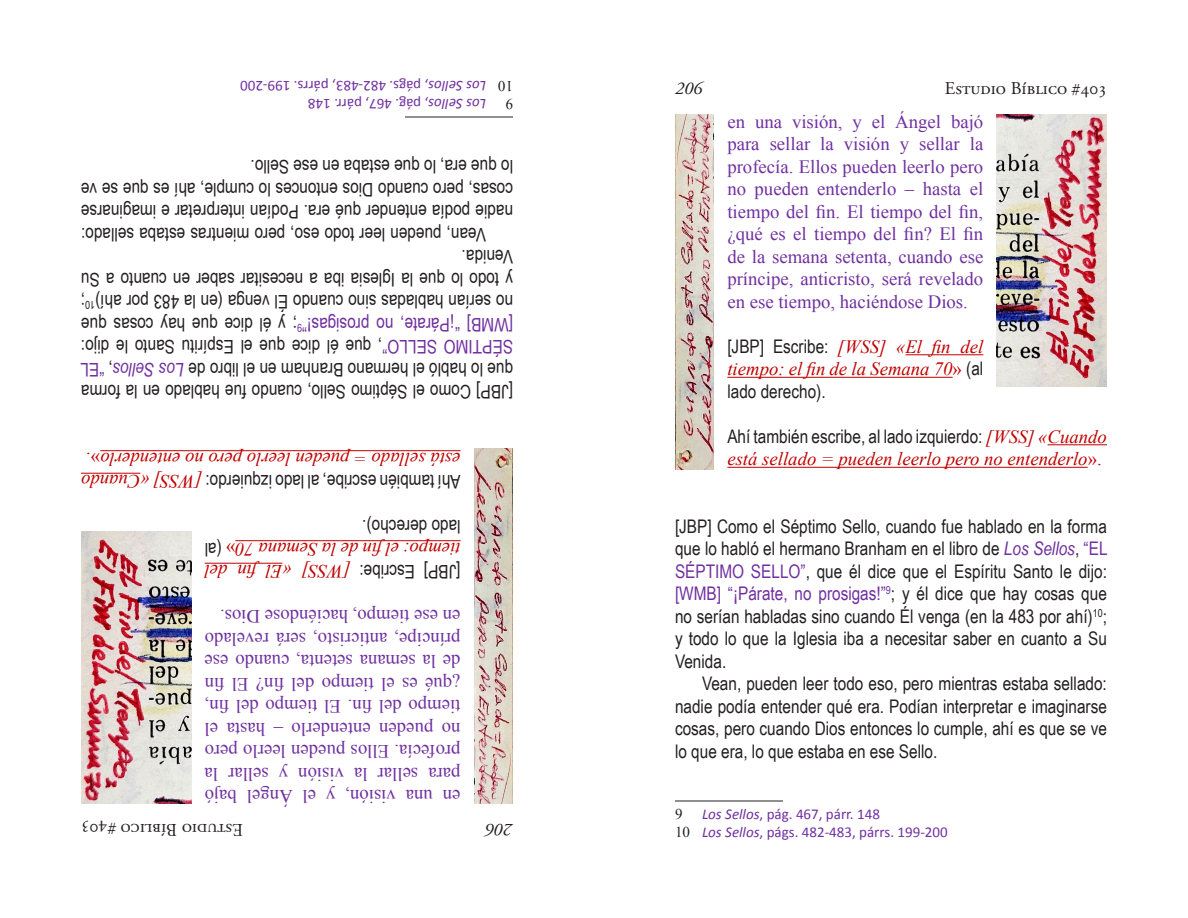
<style>
.page{position:relative;width:1188px;height:918px;background:#fff}
.page>*{position:absolute;margin:0;border:0;box-sizing:border-box;transform-origin:0 0}
.t1{font:18.75px/22.5px "Arial Narrow";color:#231f20;text-align:justify}
.t2{font:18.75px/22.5px "Times New Roman";color:#7030a0;text-align:justify}
.t3{font:italic 18.75px/22.5px "Times New Roman";color:#c00000}
.t4{font:18px "Adobe Garamond Pro";color:#231f20}
.t5{font:italic 18px "Adobe Garamond Pro";color:#231f20}
.t6{font:15px/18px "Calibri";color:#7030a0}
.t7{font:15px "Times New Roman";color:#231f20}
.s1{font-style:italic}
.s2{font-family:"Arial Narrow";font-style:normal;color:#231f20}
.s3{font-style:normal}
.s4{font-family:"Times New Roman";font-style:italic;color:#c00000}
.s5{font-style:italic;color:#7030a0}
.s6{color:#7030a0}
.s7{font-family:"Times New Roman";color:#231f20}
</style>
<div class="page">
<hr style="left:205px;top:563px;width:77px;height:1px;background:#c00000">
<hr style="left:235px;top:540px;width:226px;height:1px;background:#c00000">
<hr style="left:81px;top:473px;width:59px;height:1px;background:#c00000">
<hr style="left:100px;top:450px;width:361px;height:1px;background:#c00000">
<hr style="left:405px;top:117px;width:108px;height:1px;background:#231f20">
<img style="left:81px;top:531px;width:110px;height:272px">
<img style="left:474px;top:448px;width:39px;height:355px">
<hr style="left:906px;top:355px;width:77px;height:1px;background:#c00000">
<hr style="left:727px;top:377px;width:226px;height:1px;background:#c00000">
<hr style="left:1048px;top:445px;width:59px;height:1px;background:#c00000">
<hr style="left:727px;top:467px;width:361px;height:1px;background:#c00000">
<hr style="left:675px;top:801px;width:108px;height:1px;background:#231f20">
<img style="left:997px;top:115px;width:110px;height:272px">
<img style="left:675px;top:115px;width:39px;height:355px">
<p class="t6" style="left:486px;top:95px;width:247px;rotate:-180deg"><span class="s1">Los Sellos</span>, págs. 482-483, párrs. 199-200</p>
<p class="t7" style="left:513px;top:96px;width:16px;rotate:-180deg">10</p>
<p class="t5" style="left:675px;top:78px;width:28px">206</p>
<p class="t4" style="left:945px;top:78px;width:164px">Estudio Bíblico #403</p>
<p class="t2" style="left:727px;top:110px;width:257px">en una visión, y el Ángel bajó para sellar la visión y sellar la profecía. Ellos pueden leerlo pero no pueden entenderlo – hasta el tiempo del fin. El tiempo del fin, ¿qué es el tiempo del fin? El fin de la semana setenta, cuando ese príncipe, anticristo, será revelado en ese tiempo, haciéndose Dios.</p>
<p class="t3" style="left:727px;top:335px;width:257px"><span class="s2">[JBP] Escribe:</span> [WSS] «El fin del tiempo: el fin de la Semana 70<span class="s3">»</span> <span class="s2">(al</span></p>
<p class="t1" style="left:727px;top:379px;width:100px">lado derecho).</p>
<p class="t1" style="left:727px;top:424px;width:381px">Ahí también escribe, al lado izquierdo: <span class="s4">[WSS] «Cuando</span></p>
<p class="t3" style="left:727px;top:447px;width:376px">está sellado = pueden leerlo pero no entenderlo<span class="s3">».</span></p>
<p class="t6" style="left:486px;top:113px;width:179px;rotate:-180deg"><span class="s1">Los Sellos</span>, pág. 467, párr. 148</p>
<p class="t7" style="left:513px;top:114px;width:9px;rotate:-180deg">9</p>
<p class="t1" style="left:513px;top:246px;width:433px;text-indent:27px;rotate:-180deg">Vean, pueden leer todo eso, pero mientras estaba sellado: nadie podía entender qué era. Podían interpretar e imaginarse cosas, pero cuando Dios entonces lo cumple, ahí es que se ve lo que era, lo que estaba en ese Sello.</p>
<p class="t1" style="left:513px;top:404px;width:434px;rotate:-180deg">[JBP] Como el Séptimo Sello, cuando fue hablado en la forma que lo habló el hermano Branham en el libro de <span class="s5">Los Sellos</span>, <span class="s6">“EL SÉPTIMO SELLO”</span>, que él dice que el Espíritu Santo le dijo: <span class="s6">[WMB] “¡Párate, no prosigas!”</span><sup>9</sup>; y él dice que hay cosas que no serían habladas sino cuando Él venga (en la 483 por ahí)<sup>10</sup>; y todo lo que la Iglesia iba a necesitar saber en cuanto a Su Venida.</p>
<p class="t3" style="left:461px;top:471px;width:376px;rotate:-180deg">está sellado = pueden leerlo pero no entenderlo<span class="s3">».</span></p>
<p class="t1" style="left:461px;top:494px;width:381px;rotate:-180deg">Ahí también escribe, al lado izquierdo: <span class="s4">[WSS] «Cuando</span></p>
<p class="t1" style="left:461px;top:539px;width:100px;rotate:-180deg">lado derecho).</p>
<p class="t3" style="left:461px;top:561px;width:257px;rotate:-180deg">tiempo: el fin de la Semana 70<span class="s3">»</span> <span class="s2">(al</span></p>
<p class="t3" style="left:351px;top:583px;width:147px;rotate:-180deg">[WSS] «El fin del</p>
<p class="t1" style="left:461px;top:584px;width:103px;rotate:-180deg">[JBP] Escribe:</p>
<p class="t2" style="left:461px;top:808px;width:257px;rotate:-180deg">en una visión, y el Ángel bajó para sellar la visión y sellar la profecía. Ellos pueden leerlo pero no pueden entenderlo – hasta el tiempo del fin. El tiempo del fin, ¿qué es el tiempo del fin? El fin de la semana setenta, cuando ese príncipe, anticristo, será revelado en ese tiempo, haciéndose Dios.</p>
<p class="t4" style="left:243px;top:840px;width:164px;rotate:-180deg">Estudio Bíblico #403</p>
<p class="t5" style="left:513px;top:840px;width:28px;rotate:-180deg">206</p>
<p class="t1" style="left:675px;top:514px;width:434px">[JBP] Como el Séptimo Sello, cuando fue hablado en la forma que lo habló el hermano Branham en el libro de <span class="s5">Los Sellos</span>, <span class="s6">“EL SÉPTIMO SELLO”</span>, que él dice que el Espíritu Santo le dijo: <span class="s6">[WMB] “¡Párate, no prosigas!”</span><sup>9</sup>; y él dice que hay cosas que no serían habladas sino cuando Él venga (en la 483 por ahí)<sup>10</sup>; y todo lo que la Iglesia iba a necesitar saber en cuanto a Su Venida.</p>
<p class="t1" style="left:675px;top:672px;width:433px;text-indent:27px">Vean, pueden leer todo eso, pero mientras estaba sellado: nadie podía entender qué era. Podían interpretar e imaginarse cosas, pero cuando Dios entonces lo cumple, ahí es que se ve lo que era, lo que estaba en ese Sello.</p>
<p class="t6" style="left:675px;top:805px;width:274px;text-indent:27px"><span class="s1">Los Sellos</span>, pág. 467, párr. 148<br><span class="s7">10</span> <span class="s1">Los Sellos</span>, págs. 482-483, párrs. 199-200</p>
<p class="t7" style="left:675px;top:804px;width:9px">9</p>
</div>
